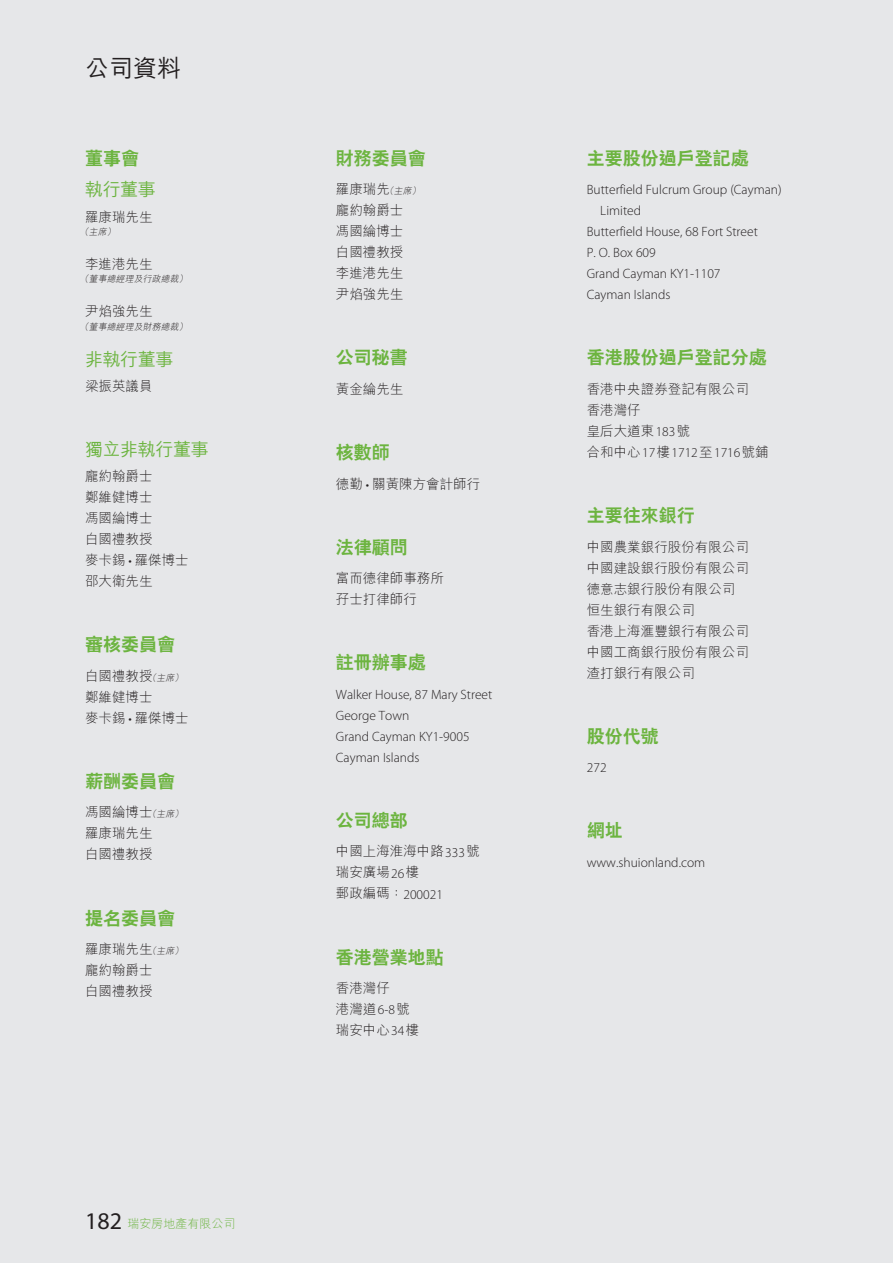
<style>
.page{position:relative;width:893px;height:1263px;background:#e6e7e9}
.page>*{position:absolute;margin:0;border:0;box-sizing:border-box;transform-origin:0 0}
.t1{font:500 24px "M Hei HK";color:#231f20}
.t2{font:800 18px "C Hei 2 HK";color:#6cb43f}
.t3{font:500 18px "M Hei HK";letter-spacing:-.02em;color:#6cb43f}
.t4{font:300 13.5px/21px "M Hei HK";color:#231f20}
.t5{font:300 13.5px/21px "Myriad Pro";color:#231f20}
.t6{font:300 12px "M Hei HK";color:#6cb43f}
.t7{font:italic 300 9px "M Hei HK";color:#231f20}
.s1{font-family:"Myriad Pro"}
.s2{font-style:italic;font-size:9px}
.s3{font-family:"Myriad Pro";font-weight:400;font-size:24px;color:#231f20}
.s4{font-family:"M Hei HK"}
</style>
<div class="page">
<h1 class="t1" style="left:85px;top:51px;width:97px">公司資料</h1>
<h2 class="t2" style="left:85px;top:146px;width:55px">董事會</h2>
<h2 class="t3" style="left:85px;top:177px;width:72px">執行董事</h2>
<p class="t4" style="left:85px;top:206px;width:69px">羅康瑞先生</p>
<p class="t7" style="left:80px;top:225px;width:40px">（主席）</p>
<p class="t4" style="left:85px;top:253px;width:69px">李進港先生</p>
<p class="t7" style="left:80px;top:273px;width:112px">（董事總經理及行政總裁）</p>
<p class="t4" style="left:85px;top:300px;width:69px">尹焰強先生</p>
<p class="t7" style="left:80px;top:320px;width:112px">（董事總經理及財務總裁）</p>
<h2 class="t3" style="left:85px;top:346px;width:90px">非執行董事</h2>
<p class="t4" style="left:85px;top:375px;width:69px">梁振英議員</p>
<h2 class="t3" style="left:85px;top:436px;width:125px">獨立非執行董事</h2>
<p class="t4" style="left:85px;top:465px;width:105px">龐約翰爵士<br>鄭維健博士<br>馮國綸博士<br>白國禮教授<br>麥卡錫 <span class="s1">•</span> 羅傑博士邵大衛先生</p>
<h2 class="t2" style="left:85px;top:633px;width:91px">審核委員會</h2>
<p class="t4" style="left:85px;top:665px;width:105px">白國禮教授<span class="s2">（主席）</span>鄭維健博士<br>麥卡錫 <span class="s1">•</span> 羅傑博士</p>
<h2 class="t2" style="left:85px;top:769px;width:91px">薪酬委員會</h2>
<p class="t4" style="left:85px;top:801px;width:102px">馮國綸博士<span class="s2">（主席）</span>羅康瑞先生<br>白國禮教授</p>
<h2 class="t2" style="left:85px;top:906px;width:91px">提名委員會</h2>
<p class="t4" style="left:85px;top:938px;width:102px">羅康瑞先生<span class="s2">（主席）</span>龐約翰爵士<br>白國禮教授</p>
<p class="t6" style="left:85px;top:1215px;width:152px"><span class="s3">182</span> 瑞安房地產有限公司</p>
<h2 class="t2" style="left:336px;top:146px;width:92px">財務委員會</h2>
<p class="t4" style="left:336px;top:178px;width:88px">羅康瑞先<span class="s2">（主席）</span>龐約翰爵士<br>馮國綸博士<br>白國禮教授<br>李進港先生<br>尹焰強先生</p>
<h2 class="t2" style="left:336px;top:346px;width:74px">公司秘書</h2>
<p class="t4" style="left:336px;top:378px;width:69px">黃金綸先生</p>
<h2 class="t2" style="left:336px;top:440px;width:55px">核數師</h2>
<p class="t4" style="left:336px;top:472px;width:146px">德勤 <span class="s1">•</span> 關黃陳方會計師行</p>
<h2 class="t2" style="left:336px;top:535px;width:74px">法律顧問</h2>
<p class="t4" style="left:336px;top:567px;width:110px">富而德律師事務所孖士打律師行</p>
<h2 class="t2" style="left:336px;top:651px;width:92px">註冊辦事處</h2>
<p class="t5" style="left:336px;top:684px;width:158px">Walker House, 87 Mary Street<br>George Town<br>Grand Cayman KY1-9005<br>Cayman Islands</p>
<h2 class="t2" style="left:336px;top:808px;width:74px">公司總部</h2>
<p class="t4" style="left:336px;top:840px;width:145px">中國上海淮海中路<span class="s1">333</span>號瑞安廣場<span class="s1">26</span>樓</p>
<p class="t5" style="left:336px;top:883px;width:109px"><span class="s4">郵政編碼：</span>200021</p>
<h2 class="t2" style="left:336px;top:945px;width:110px">香港營業地點</h2>
<p class="t4" style="left:336px;top:977px;width:85px">香港灣仔<br>港灣道<span class="s1">6-8</span>號瑞安中心<span class="s1">34</span>樓</p>
<h2 class="t2" style="left:587px;top:146px;width:163px">主要股份過戶登記處</h2>
<p class="t5" style="left:587px;top:179px;width:196px">Butterfield Fulcrum Group (Cayman)</p>
<p class="t5" style="left:600px;top:200px;width:42px">Limited</p>
<p class="t5" style="left:587px;top:221px;width:173px">Butterfield House, 68 Fort Street</p>
<p class="t5" style="left:587px;top:242px;width:70px">P. O. Box 609</p>
<p class="t5" style="left:587px;top:263px;width:135px">Grand Cayman KY1-1107</p>
<p class="t5" style="left:587px;top:284px;width:85px">Cayman Islands</p>
<h2 class="t2" style="left:587px;top:346px;width:181px">香港股份過戶登記分處</h2>
<p class="t4" style="left:587px;top:378px;width:163px">香港中央證券登記有限公司香港灣仔<br>皇后大道東<span class="s1">183</span>號</p>
<p class="t5" style="left:587px;top:442px;width:183px"><span class="s4">合和中心</span>17<span class="s4">樓</span>1712<span class="s4">至</span>1716<span class="s4">號鋪</span></p>
<h2 class="t2" style="left:587px;top:503px;width:109px">主要往來銀行</h2>
<p class="t4" style="left:587px;top:535px;width:163px">中國農業銀行股份有限公司中國建設銀行股份有限公司德意志銀行股份有限公司恒生銀行有限公司<br>香港上海滙豐銀行有限公司中國工商銀行股份有限公司渣打銀行有限公司</p>
<h2 class="t2" style="left:587px;top:724px;width:73px">股份代號</h2>
<p class="t5" style="left:587px;top:757px;width:21px">272</p>
<h2 class="t2" style="left:587px;top:819px;width:37px">網址</h2>
<p class="t5" style="left:587px;top:852px;width:120px">www.shuionland.com</p>
</div>
